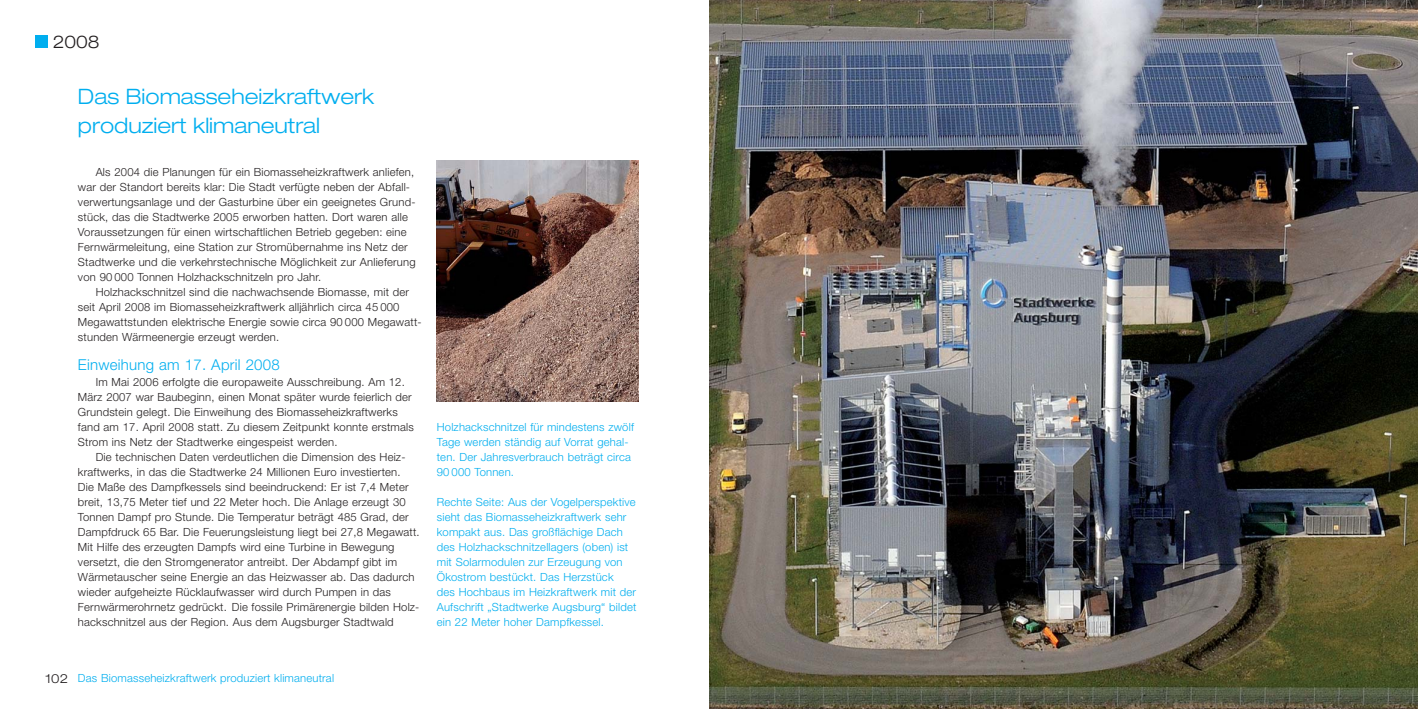
<style>
.page{position:relative;width:1418px;height:709px;background:#fff}
.page>*{position:absolute;margin:0;border:0;box-sizing:border-box;transform-origin:0 0}
.t1{font:300 expanded 21.25px/28.8px "Helvetica Neue";color:#00aeef}
.t2{font:300 expanded 17.5px "Helvetica Neue";color:#231f20}
.t3{font:300 15px "Helvetica Neue";letter-spacing:.015em;color:#00aeef}
.t4{font:300 11.25px/15px "Helvetica Neue";letter-spacing:.015em;color:#231f20}
.t5{font:300 11.25px/15px "Helvetica Neue";letter-spacing:.015em;color:#00aeef}
.s1{font-stretch:expanded;font-size:12.5px;color:#231f20}
</style>
<div class="page">
<div style="left:35px;top:36px;width:13px;height:12px;background:#00aeef"></div>
<img style="left:709px;top:0;width:708px;height:709px">
<img style="left:437px;top:161px;width:201px;height:240px">
<h2 class="t2" style="left:53px;top:35px;width:48px">2008</h2>
<h1 class="t1" style="left:78px;top:84px;width:298px">Das Biomasseheizkraftwerk produziert klimaneutral</h1>
<p class="t4" style="left:78px;top:165px;width:339px;text-indent:18px">Als 2004 die Planungen für ein Biomasseheizkraftwerk anliefen, war der Standort bereits klar: Die Stadt verfügte neben der Ab fall - verwertungsanlage und der Gas turbine über ein geeignetes Grund - stück, das die Stadtwerke 2005 erworben hatten. Dort waren alle Voraus setzungen für einen wirtschaftlichen Betrieb gegeben: eine Fernwärmeleitung, eine Station zur Stromübernahme ins Netz der Stadt werke und die verkehrstechnische Möglichkeit zur Anlieferung von 90 000 Tonnen Holzhack schnitzeln pro Jahr.</p>
<p class="t4" style="left:78px;top:285px;width:345px;text-indent:18px">Holzhackschnitzel sind die nachwachsende Biomasse, mit der seit April 2008 im Biomasseheizkraftwerk alljährlich circa 45 000<br>Megawattstunden elektrische Energie sowie circa 90 000 Mega watt - stunden Wärmeenergie erzeugt werden.</p>
<h3 class="t3" style="left:78px;top:359px;width:203px">Einweihung am 17. April 2008</h3>
<p class="t4" style="left:78px;top:375px;width:337px;text-indent:18px">Im Mai 2006 erfolgte die europaweite Ausschreibung. Am 12.<br>März 2007 war Baubeginn, einen Monat später wurde feierlich der Grundstein gelegt. Die Einweihung des Biomasseheizkraftwerks fand am 17. April 2008 statt. Zu diesem Zeitpunkt konnte erstmals Strom ins Netz der Stadtwerke eingespeist werden.</p>
<p class="t4" style="left:78px;top:450px;width:343px;text-indent:18px">Die technischen Daten verdeutlichen die Dimension des Heiz - kraftwerks, in das die Stadtwerke 24 Millionen Euro investierten.<br>Die Maße des Dampfkessels sind beeindruckend: Er ist 7,4 Meter breit, 13,75 Meter tief und 22 Meter hoch. Die Anlage erzeugt 30<br>Tonnen Dampf pro Stunde. Die Temperatur beträgt 485 Grad, der Dampfdruck 65 Bar. Die Feuerungsleistung liegt bei 27,8 Mega watt.<br>Mit Hilfe des erzeugten Dampfs wird eine Turbine in Bewegung versetzt, die den Stromgenerator antreibt. Der Abdampf gibt im Wär me tauscher seine Energie an das Heizwasser ab. Das da durch wieder aufgeheizte Rücklaufwasser wird durch Pumpen in das<br>Fern wärmerohrnetz gedrückt. Die fossile Primärenergie bilden Holz - hackschnitzel aus der Re gion. Aus dem Augsburger Stadtwald</p>
<p class="t5" style="left:437px;top:420px;width:199px">Holzhackschnitzel für mindestens zwölf Tage werden ständig auf Vorrat gehal&shy;ten. Der Jahresverbrauch beträgt circa 90 000 Tonnen.</p>
<p class="t5" style="left:437px;top:495px;width:201px">Rechte Seite: Aus der Vogelperspektive sieht das Biomasseheizkraftwerk sehr kompakt aus. Das großflächige Dach des Holzhackschnitzellagers (oben) ist mit Solarmodulen zur Erzeugung von Ökostrom bestückt. Das Herzstück<br>des Hochbaus im Heizkraftwerk mit der Aufschrift „Stadtwerke Augsburg“ bildet ein 22 Meter hoher Dampfkessel.</p>
<p class="t5" style="left:45px;top:671px;width:290px"><span class="s1">102</span> Das Biomasseheizkraftwerk produziert klimaneutral</p>
</div>
